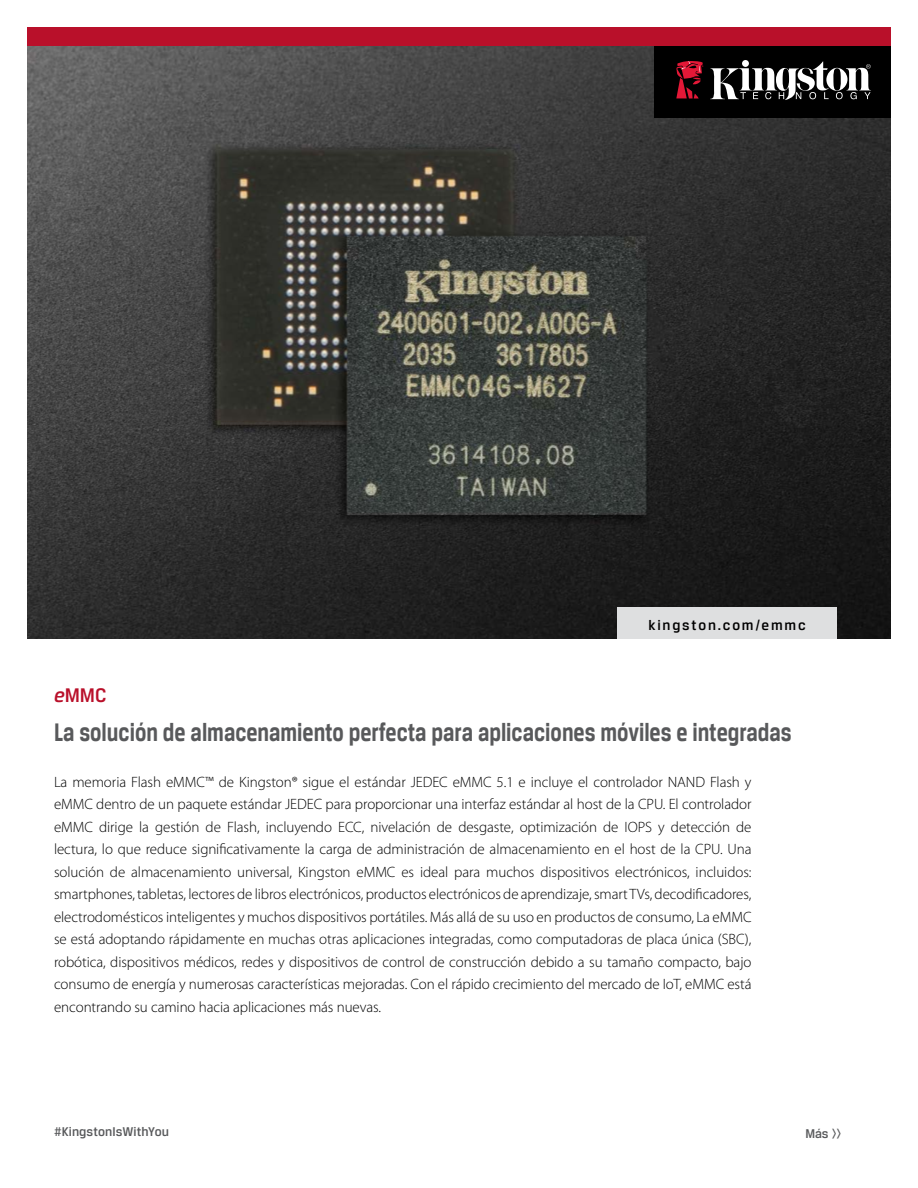
<style>
.page{position:relative;width:918px;height:1188px;background:#fff}
.page>*{position:absolute;margin:0;border:0;box-sizing:border-box;transform-origin:0 0}
.t1{font:700 27px "Breuer Text";color:#58595b;scale:.8 1}
.t2{font:500 21px "Breuer Text";color:#b9102a}
.t3{font:300 15px/22.5px "Myriad Pro";letter-spacing:-.005em;color:#000;text-align:justify}
.t4{font:500 15px "Breuer Text";letter-spacing:.12em;color:#000}
.t5{font:500 13.5px "Breuer Text";letter-spacing:.005em;color:#58595b}
.s1{font-style:italic}
</style>
<div class="page">
<img style="left:27px;top:46px;width:864px;height:593px">
<div style="left:617px;top:607px;width:220px;height:32px;background:#dedfe0"></div>
<div style="left:27px;top:27px;width:864px;height:19px;background:#b9102a"></div>
<div style="left:655px;top:46px;width:236px;height:71px;background:#000"></div>
<svg style="left:710px;top:61px;width:161px;height:39px"></svg>
<svg style="left:676px;top:61px;width:28px;height:38px"></svg>
<h2 class="t2" style="left:54px;top:684px;width:54px"><span class="s1">e</span>MMC</h2>
<p class="t4" style="left:648px;top:616px;width:159px">kingston.com/emmc</p>
<h1 class="t1" style="left:54px;top:717px;width:924px">La solución de almacenamiento perfecta para aplicaciones móviles e integradas</h1>
<p class="t3" style="left:54px;top:770px;width:699px">La memoria Flash eMMC™ de Kingston® sigue el estándar JEDEC eMMC 5.1 e incluye el controlador NAND Flash y eMMC dentro de un paquete estándar JEDEC para proporcionar una interfaz estándar al host de la CPU. El controlador eMMC dirige la gestión de Flash, incluyendo ECC, nivelación de desgaste, optimización de IOPS y detección de lectura, lo que reduce significativamente la carga de administración de almacenamiento en el host de la CPU. Una solución de almacenamiento universal, Kingston eMMC es ideal para muchos dispositivos electrónicos, incluidos: smartphones, tabletas, lectores de libros electrónicos, productos electrónicos de aprendizaje, smart TVs, decodificadores, electrodomésticos inteligentes y muchos dispositivos portátiles. Más allá de su uso en productos de consumo, La eMMC se está adoptando rápidamente en muchas otras aplicaciones integradas, como computadoras de placa única (SBC), robótica, dispositivos médicos, redes y dispositivos de control de construcción debido a su tamaño compacto, bajo consumo de energía y numerosas características mejoradas. Con el rápido crecimiento del mercado de IoT, eMMC está encontrando su camino hacia aplicaciones más nuevas.</p>
<p class="t5" style="left:54px;top:1124px;width:117px">#KingstonIsWithYou</p>
<p class="t5" style="left:805px;top:1126px;width:37px">Más &gt;&gt;</p>
</div>
